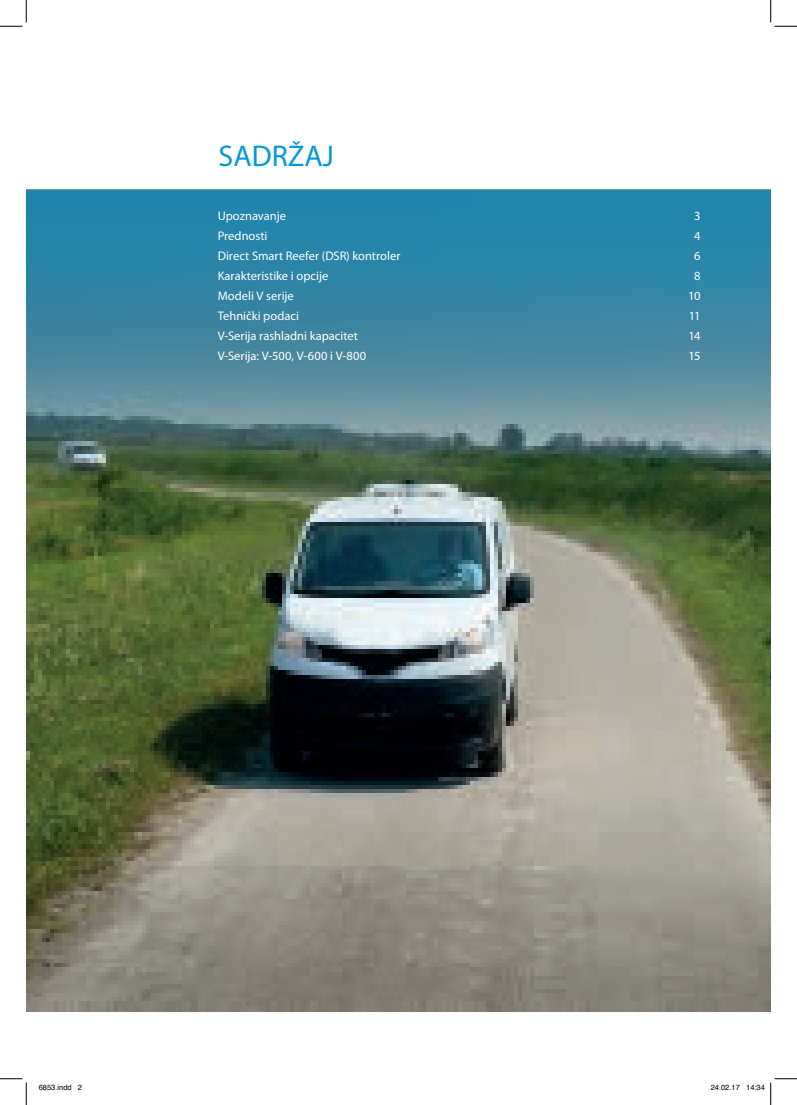
<style>
.page{position:relative;width:797px;height:1105px;background:#fff}
.page>*{position:absolute;margin:0;border:0;box-sizing:border-box;transform-origin:0 0}
.t1{font:30px "Myriad Pro";color:#009ad9}
.t2{font:12.5px "Myriad Pro";color:#fff}
.t3{font:7.5px "Helvetica";color:#000}
</style>
<div class="page">
<img style="left:26px;top:433px;width:744px;height:578px">
<svg style="left:26px;top:190px;width:744px;height:243px;background:#3f88a3"></svg>
<hr style="left:26px;top:189px;width:744px;height:1px;background:#939598">
<svg style="left:0;top:0;width:27px;height:27px"></svg>
<svg style="left:0;top:1078px;width:27px;height:27px"></svg>
<svg style="left:770px;top:0;width:27px;height:27px"></svg>
<svg style="left:770px;top:1078px;width:27px;height:27px"></svg>
<h1 class="t1" style="left:218px;top:140px;width:117px">SADRŽAJ</h1>
<p class="t2" style="left:218px;top:209px;width:70px">Upoznavanje</p>
<p class="t2" style="left:694px;top:209px;width:8px">3</p>
<p class="t2" style="left:218px;top:229px;width:51px">Prednosti</p>
<p class="t2" style="left:694px;top:229px;width:8px">4</p>
<p class="t2" style="left:218px;top:249px;width:184px">Direct Smart Reefer (DSR) kontroler</p>
<p class="t2" style="left:694px;top:249px;width:8px">6</p>
<p class="t2" style="left:218px;top:269px;width:112px">Karakteristike i opcije</p>
<p class="t2" style="left:694px;top:269px;width:8px">8</p>
<p class="t2" style="left:218px;top:289px;width:78px">Modeli V serije</p>
<p class="t2" style="left:688px;top:289px;width:14px">10</p>
<p class="t2" style="left:218px;top:309px;width:83px">Tehnički podaci</p>
<p class="t2" style="left:689px;top:309px;width:13px">11</p>
<p class="t2" style="left:218px;top:329px;width:142px">V-Serija rashladni kapacitet</p>
<p class="t2" style="left:688px;top:329px;width:14px">14</p>
<p class="t2" style="left:218px;top:349px;width:150px">V-Serija: V-500, V-600 i V-800</p>
<p class="t2" style="left:688px;top:349px;width:13px">15</p>
<p class="t3" style="left:39px;top:1081px;width:45px">6853.indd 2</p>
<p class="t3" style="left:710px;top:1081px;width:56px">24.02.17 14:34</p>
</div>
